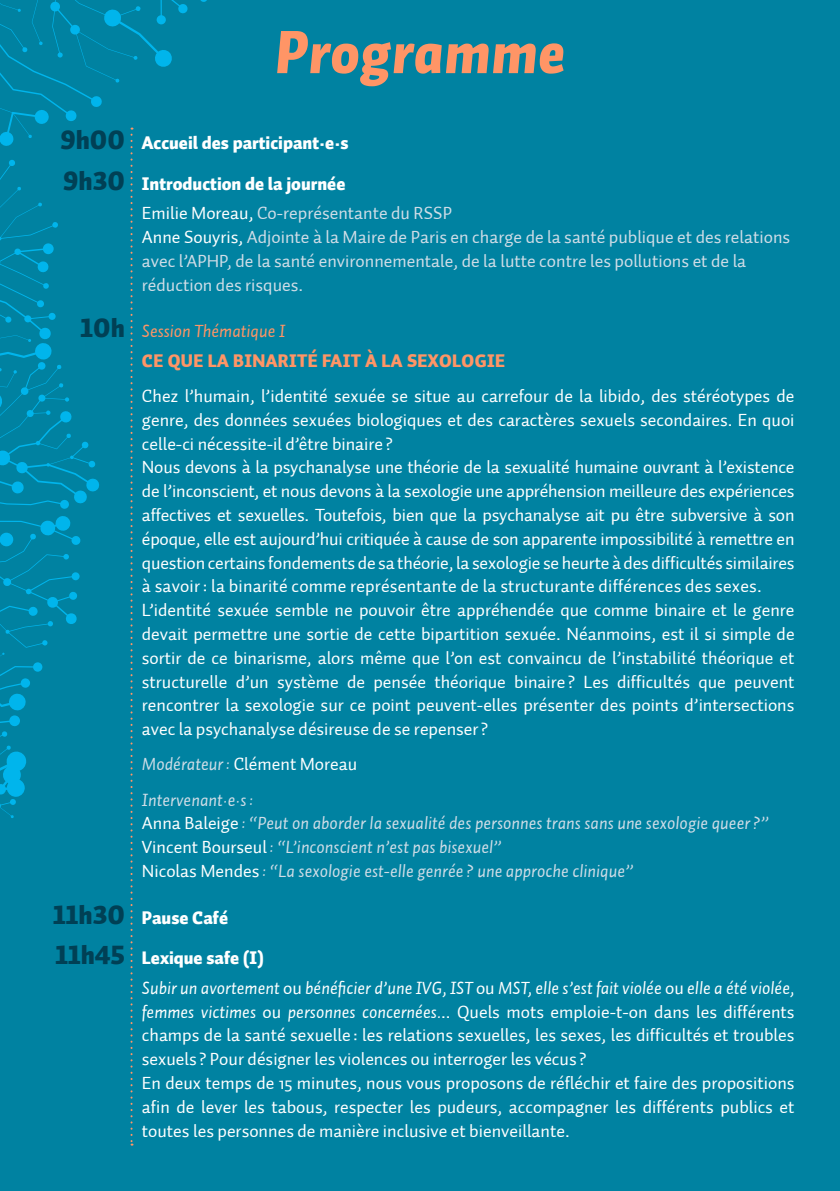
<style>
.page{position:relative;width:840px;height:1191px;background:#fff}
.page>*{position:absolute;margin:0;border:0;box-sizing:border-box;transform-origin:0 0}
.t1{font:italic 900 60px "Auto 1";color:#ff9566}
.t2{font:18px/23.8px "Auto 1";color:#fff}
.t3{font:italic 18px/23.8px "Auto 1";color:#d0dde7}
.t4{font:18px/23.8px "Auto 1";color:#d0dde7}
.t5{font:900 18px/29.4px "Auto 1";color:#fff}
.t6{font:italic 18px/29.4px "Auto 1";color:#fff}
.t7{font:900 18px/29.4px "Auto 1";letter-spacing:.02em;color:#ff9566}
.s1{font-family:"Auto 1 Black LF";font-weight:400;font-size:26px;color:#004055}
.s2{font-weight:400}
.s3{font-weight:400;color:#d0dde7}
.s4{color:#fff}
.s5{font-weight:400;font-style:italic}
.s6{font-style:normal;color:#fff}
.s7{font-family:"Auto 1 Black LF";font-style:normal;font-size:26px;color:#004055}
.s8{font-weight:900;font-style:normal}
.s9{font-style:normal}
.s10{font-style:italic}
</style>
<div class="page">
<div style="left:0;top:0;width:839px;height:1191px;background:#0082a1"></div>
<svg style="left:0;top:0;width:207px;height:1080px"></svg>
<svg style="left:130px;top:128px;width:2px;height:1017px"></svg>
<h1 class="t1" style="left:274px;top:13px;width:292px">Programme</h1>
<p class="t5" style="left:60px;top:129px;width:289px"><span class="s1">9h00</span> Accueil des participant·e·s</p>
<p class="t5" style="left:142px;top:170px;width:311px;text-indent:-79px"><span class="s1">9h30</span> Introduction de la journée<br><span class="s2">Emilie Moreau,</span> <span class="s3">Co-représentante du RSSP</span></p>
<p class="t4" style="left:142px;top:226px;width:649px"><span class="s4">Anne Souyris,</span> Adjointe à la Maire de Paris en charge de la santé publique et des relations avec l’APHP, de la santé environnementale, de la lutte contre les pollutions et de la réduction des risques.</p>
<p class="t7" style="left:142px;top:317px;width:355px;text-indent:-61px"><span class="s1">10h</span> <span class="s5">Session Thématique I<br></span>Ce que la binarité fait à la sexologie</p>
<p class="t2" style="left:142px;top:384px;width:654px">Chez l’humain, l’identité sexuée se situe au carrefour de la libido, des stéréotypes de genre, des données sexuées biologiques et des caractères sexuels secondaires. En quoi celle-ci nécessite-il d’être binaire ?<br>Nous devons à la psychanalyse une théorie de la sexualité humaine ouvrant à l’existence de l’inconscient, et nous devons à la sexologie une appréhension meilleure des expériences affectives et sexuelles. Toutefois, bien que la psychanalyse ait pu être subversive à son époque, elle est aujourd’hui critiquée à cause de son apparente impossibilité à remettre en question certains fondements de sa théorie, la sexologie se heurte à des difficultés similaires à savoir: la binarité comme représentante de la structurante différences des sexes.<br>L’identité sexuée semble ne pouvoir être appréhendée que comme binaire et le genre devait permettre une sortie de cette bipartition sexuée. Néanmoins, est il si simple de sortir de ce binarisme, alors même que l’on est convaincu de l’instabilité théorique et structurelle d’un système de pensée théorique binaire ? Les difficultés que peuvent rencontrer la sexologie sur ce point peuvent-elles présenter des points d’intersections avec la psychanalyse désireuse de se repenser ?</p>
<p class="t3" style="left:142px;top:746px;width:217px;line-height:35.2px">Modérateur: <span class="s6">Clément Moreau<br></span>Intervenant·e·s:</p>
<p class="t3" style="left:142px;top:811px;width:628px"><span class="s6">Anna Baleige</span> : “Peut on aborder la sexualité des personnes trans sans une sexologie queer ?”<br><span class="s6">Vincent Bourseul</span>: “L’inconscient n’est pas bisexuel”<br><span class="s6">Nicolas Mendes</span> : “La sexologie est-elle genrée ? une approche clinique”</p>
<p class="t5" style="left:53px;top:903px;width:176px"><span class="s1">11h30</span> Pause Café</p>
<p class="t6" style="left:142px;top:943px;width:653px;text-indent:-86px"><span class="s7">11h45</span> <span class="s8">Lexique safe (I)<br></span>Subir un avortement <span class="s9">ou</span> bénéficier d’une IVG, IST <span class="s9">ou</span> MST, elle s’est fait violée <span class="s9">ou</span> elle a été violée,</p>
<p class="t2" style="left:142px;top:1000px;width:653px"><span class="s10">femmes victimes</span> ou <span class="s10">personnes concernées.</span>.. Quels mots emploie-t-on dans les différents champs de la santé sexuelle : les relations sexuelles, les sexes, les difficultés et troubles sexuels ? Pour désigner les violences ou interroger les vécus ?<br>En deux temps de 15 minutes, nous vous proposons de réfléchir et faire des propositions afin de lever les tabous, respecter les pudeurs, accompagner les différents publics et toutes les personnes de manière inclusive et bienveillante.</p>
</div>
